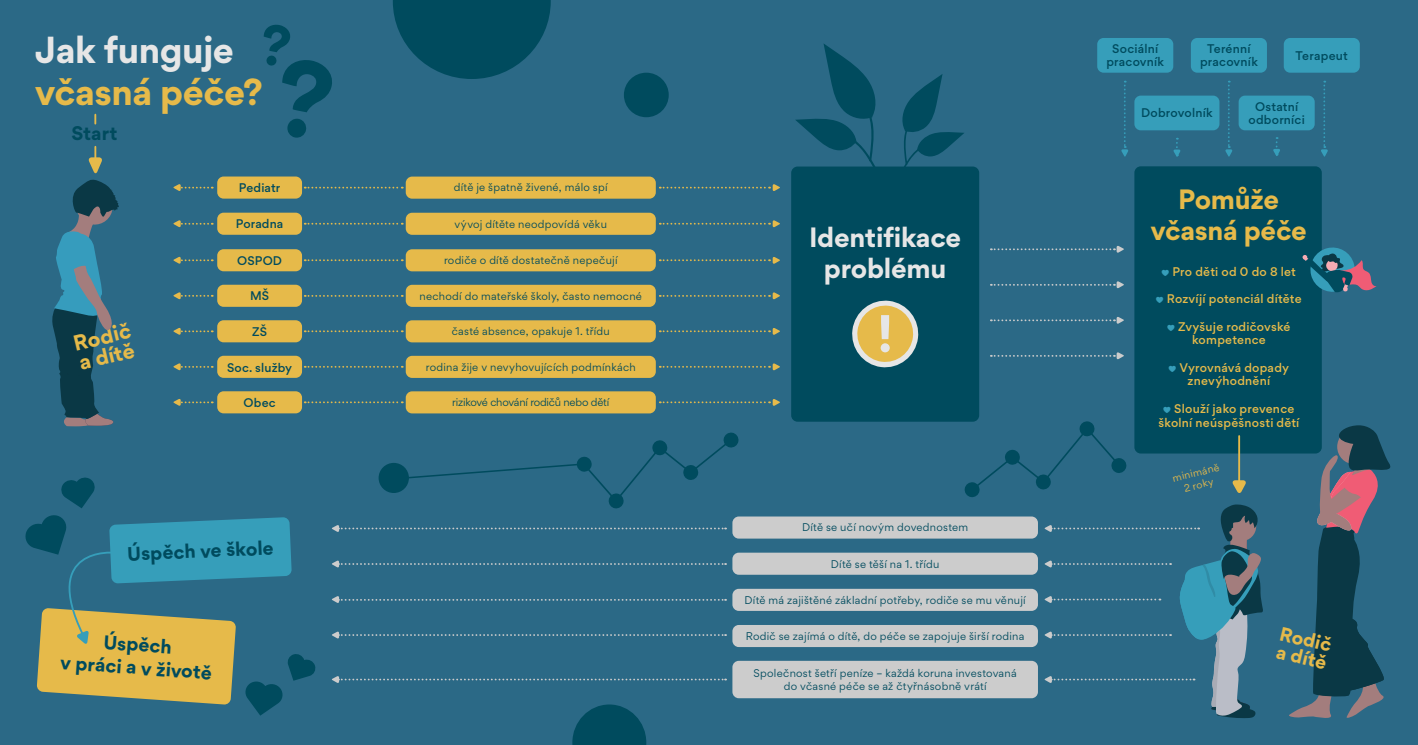
<style>
.page{position:relative;width:1418px;height:745px;background:#fff}
.page>*{position:absolute;margin:0;border:0;box-sizing:border-box;transform-origin:0 0}
.t1{font:700 33.62px/42px "Gordita";letter-spacing:-.015em;color:#e6ba4a}
.t2{font:700 24.88px/31.1px "Gordita";letter-spacing:-.01em;color:#e6e6e6;text-align:center}
.t3{font:700 24.88px/31.1px "Gordita";letter-spacing:-.01em;color:#e6ba4a;text-align:center}
.t4{font:700 19.5px/20.1px "Gordita";color:#e6ba4a}
.t5{font:700 17.62px/23.1px "Gordita";color:#004b5e;text-align:center}
.t6{font:700 17.62px/18.1px "Gordita";color:#e6ba4a}
.t7{font:500 11.25px/13.8px "Gordita";letter-spacing:.02em;color:#e6ba4a;text-align:center}
.t8{font:500 11.25px/13.4px "Gordita";letter-spacing:.02em;color:#004b5e;text-align:center}
.t9{font:10px/12.4px "Gordita";letter-spacing:.025em;color:#004b5e;text-align:center}
.t10{font:10px "Gordita";letter-spacing:-.02em;color:#004b5e}
.t11{font:9.38px/12.4px "Gordita";color:#e6ba4a;text-align:center}
.s1{color:#e6e6e6}
.s2{font-size:8.75px;color:#369eba}
</style>
<div class="page">
<div style="left:0;top:0;width:1417px;height:744px;background:#2b6986"></div>
<div style="left:1097px;top:38px;width:76px;height:35px;background:#369eba;border-radius:6px"></div>
<div style="left:1238px;top:95px;width:76px;height:35px;background:#369eba;border-radius:6px"></div>
<div style="left:1190px;top:38px;width:76px;height:35px;background:#369eba;border-radius:6px"></div>
<div style="left:1283px;top:38px;width:76px;height:35px;background:#369eba;border-radius:6px"></div>
<div style="left:1134px;top:95px;width:85px;height:35px;background:#369eba;border-radius:6px"></div>
<div style="left:217px;top:391px;width:85px;height:22px;background:#e6ba4a;border-radius:6px"></div>
<div style="left:217px;top:320px;width:85px;height:22px;background:#e6ba4a;border-radius:6px"></div>
<div style="left:217px;top:212px;width:85px;height:22px;background:#e6ba4a;border-radius:6px"></div>
<div style="left:217px;top:355px;width:85px;height:22px;background:#e6ba4a;border-radius:6px"></div>
<div style="left:217px;top:249px;width:85px;height:22px;background:#e6ba4a;border-radius:6px"></div>
<div style="left:217px;top:284px;width:85px;height:22px;background:#e6ba4a;border-radius:6px"></div>
<div style="left:217px;top:176px;width:85px;height:22px;background:#e6ba4a;border-radius:6px"></div>
<div style="left:1134px;top:166px;width:187px;height:287px;background:#004b5e;border-radius:6px"></div>
<div style="left:791px;top:166px;width:188px;height:255px;background:#004b5e;border-radius:6px"></div>
<svg style="left:852px;top:300px;width:67px;height:68px"></svg>
<svg style="left:264px;top:24px;width:68px;height:114px"></svg>
<svg style="left:1286px;top:425px;width:105px;height:293px"></svg>
<svg style="left:305px;top:186px;width:98px;height:2px"></svg>
<svg style="left:305px;top:223px;width:98px;height:1px"></svg>
<svg style="left:305px;top:259px;width:98px;height:2px"></svg>
<svg style="left:305px;top:295px;width:98px;height:1px"></svg>
<svg style="left:305px;top:330px;width:98px;height:2px"></svg>
<svg style="left:305px;top:365px;width:98px;height:2px"></svg>
<svg style="left:305px;top:401px;width:98px;height:2px"></svg>
<hr style="left:1238px;top:435px;width:2px;height:50px;background:#e6ba4a">
<svg style="left:94px;top:114px;width:2px;height:9px"></svg>
<svg style="left:173px;top:184px;width:40px;height:7px"></svg>
<svg style="left:659px;top:184px;width:121px;height:7px"></svg>
<svg style="left:1173px;top:138px;width:7px;height:19px"></svg>
<svg style="left:1273px;top:137px;width:7px;height:19px"></svg>
<svg style="left:1121px;top:81px;width:7px;height:76px"></svg>
<svg style="left:1225px;top:81px;width:7px;height:76px"></svg>
<svg style="left:1321px;top:81px;width:7px;height:76px"></svg>
<svg style="left:1232px;top:480px;width:14px;height:13px"></svg>
<svg style="left:52px;top:147px;width:67px;height:279px"></svg>
<svg style="left:173px;top:220px;width:40px;height:7px"></svg>
<svg style="left:659px;top:220px;width:121px;height:7px"></svg>
<svg style="left:173px;top:256px;width:40px;height:8px"></svg>
<svg style="left:659px;top:257px;width:121px;height:7px"></svg>
<svg style="left:990px;top:245px;width:133px;height:8px"></svg>
<svg style="left:173px;top:292px;width:40px;height:7px"></svg>
<svg style="left:659px;top:292px;width:121px;height:7px"></svg>
<svg style="left:990px;top:281px;width:133px;height:7px"></svg>
<svg style="left:173px;top:327px;width:40px;height:8px"></svg>
<svg style="left:659px;top:328px;width:121px;height:7px"></svg>
<svg style="left:990px;top:317px;width:133px;height:7px"></svg>
<svg style="left:173px;top:363px;width:40px;height:7px"></svg>
<svg style="left:659px;top:363px;width:121px;height:7px"></svg>
<svg style="left:990px;top:352px;width:133px;height:7px"></svg>
<svg style="left:332px;top:525px;width:394px;height:7px"></svg>
<svg style="left:332px;top:560px;width:394px;height:7px"></svg>
<svg style="left:332px;top:596px;width:394px;height:7px"></svg>
<svg style="left:332px;top:631px;width:394px;height:7px"></svg>
<svg style="left:1044px;top:504px;width:218px;height:214px"></svg>
<svg style="left:332px;top:676px;width:394px;height:7px"></svg>
<svg style="left:173px;top:399px;width:40px;height:7px"></svg>
<svg style="left:659px;top:399px;width:121px;height:7px"></svg>
<div style="left:732px;top:516px;width:305px;height:22px;background:#ccc;border-radius:6px"></div>
<div style="left:732px;top:588px;width:305px;height:22px;background:#ccc;border-radius:6px"></div>
<div style="left:732px;top:552px;width:305px;height:22px;background:#ccc;border-radius:6px"></div>
<div style="left:732px;top:624px;width:305px;height:22px;background:#ccc;border-radius:6px"></div>
<div style="left:732px;top:660px;width:305px;height:37px;background:#ccc;border-radius:6px"></div>
<svg style="left:25px;top:477px;width:291px;height:238px"></svg>
<svg style="left:1302px;top:245px;width:74px;height:49px"></svg>
<svg style="left:795px;top:44px;width:83px;height:123px"></svg>
<svg style="left:900px;top:74px;width:64px;height:93px"></svg>
<svg style="left:964px;top:420px;width:162px;height:77px"></svg>
<svg style="left:393px;top:0;width:157px;height:79px"></svg>
<div style="left:624px;top:73px;width:44px;height:44px;background:#004b5e;border-radius:50%"></div>
<svg style="left:572px;top:704px;width:74px;height:40px"></svg>
<div style="left:378px;top:462px;width:31px;height:30px;background:#004b5e;border-radius:50%"></div>
<div style="left:406px;top:176px;width:250px;height:22px;background:#e6ba4a;border-radius:6px"></div>
<div style="left:406px;top:212px;width:250px;height:23px;background:#e6ba4a;border-radius:6px"></div>
<div style="left:406px;top:249px;width:250px;height:22px;background:#e6ba4a;border-radius:6px"></div>
<div style="left:406px;top:284px;width:250px;height:23px;background:#e6ba4a;border-radius:6px"></div>
<div style="left:406px;top:320px;width:250px;height:22px;background:#e6ba4a;border-radius:6px"></div>
<div style="left:406px;top:355px;width:250px;height:22px;background:#e6ba4a;border-radius:6px"></div>
<div style="left:406px;top:391px;width:250px;height:22px;background:#e6ba4a;border-radius:6px"></div>
<svg style="left:391px;top:432px;width:348px;height:76px"></svg>
<p class="t1" style="left:35px;top:28px;width:229px"><span class="s1">Jak funguje </span>včasná péče?</p>
<p class="t8" style="left:1106px;top:42px;width:59px">Sociální pracovník</p>
<p class="t8" style="left:1199px;top:42px;width:59px">Terénní pracovník</p>
<p class="t8" style="left:1295px;top:49px;width:54px">Terapeut</p>
<p class="t8" style="left:1141px;top:106px;width:73px">Dobrovolník</p>
<p class="t8" style="left:1248px;top:99px;width:58px">Ostatní odborníci</p>
<p class="t5" style="left:71px;top:121px;width:48px">Start</p>
<p class="t4" style="left:71px;top:333px;width:60px;rotate:-14deg">Rodič a dítě</p>
<p class="t8" style="left:239px;top:181px;width:43px">Pediatr</p>
<p class="t8" style="left:236px;top:217px;width:49px">Poradna</p>
<p class="t8" style="left:237px;top:253px;width:46px">OSPOD</p>
<p class="t8" style="left:250px;top:289px;width:21px">MŠ</p>
<p class="t8" style="left:252px;top:324px;width:16px">ZŠ</p>
<p class="t8" style="left:227px;top:360px;width:66px">Soc. služby</p>
<p class="t8" style="left:244px;top:395px;width:33px">Obec</p>
<p class="t5" style="left:127px;top:542px;width:148px;rotate:-3deg">Úspěch ve škole</p>
<p class="t5" style="left:63px;top:626px;width:153px;rotate:4deg">Úspěch<br>v práci a v životě</p>
<p class="t9" style="left:454px;top:181px;width:155px">dítě je špatně živené, málo spí</p>
<p class="t9" style="left:454px;top:217px;width:154px">vývoj dítěte neodpovídá věku</p>
<p class="t9" style="left:444px;top:254px;width:175px">rodiče o dítě dostatečně nepečují</p>
<p class="t9" style="left:419px;top:289px;width:224px">nechodí do mateřské školy, často nemocné</p>
<p class="t9" style="left:452px;top:325px;width:159px">časté absence, opakuje 1. třídu</p>
<p class="t9" style="left:426px;top:360px;width:211px">rodina žije v nevyhovujících podmínkách</p>
<p class="t10" style="left:452px;top:395px;width:158px">rizikové chování rodičů nebo dětí</p>
<p class="t2" style="left:809px;top:221px;width:154px">Identifikace problému</p>
<p class="t9" style="left:802px;top:520px;width:167px">Dítě se učí novým dovednostem</p>
<p class="t9" style="left:831px;top:557px;width:110px">Dítě se těší na 1. třídu</p>
<p class="t9" style="left:744px;top:593px;width:283px">Dítě má zajištěné základní potřeby, rodiče se mu věnují</p>
<p class="t9" style="left:746px;top:629px;width:280px">Rodič se zajímá o dítě, do péče se zapojuje širší rodina</p>
<p class="t9" style="left:753px;top:666px;width:265px">Společnost šetří peníze – každá koruna investovaná do včasné péče se až čtyřnásobně vrátí</p>
<p class="t3" style="left:1150px;top:182px;width:158px">Pomůže včasná péče</p>
<p class="t7" style="left:1161px;top:264px;width:136px"><span class="s2">♥</span> Pro děti od 0 do 8 let</p>
<p class="t7" style="left:1156px;top:292px;width:147px"><span class="s2">♥</span> Rozvíjí potenciál dítěte</p>
<p class="t7" style="left:1167px;top:319px;width:125px"><span class="s2">♥</span> Zvyšuje rodičovské kompetence</p>
<p class="t7" style="left:1168px;top:360px;width:122px"><span class="s2">♥</span> Vyrovnává dopady znevýhodnění</p>
<p class="t7" style="left:1158px;top:401px;width:142px"><span class="s2">♥</span> Slouží jako prevence školní neúspěšnosti dětí</p>
<p class="t11" style="left:1171px;top:472px;width:49px;rotate:-14deg">minimáně<br>2 roky</p>
<p class="t6" style="left:1282px;top:623px;width:54px;rotate:13deg">Rodič a dítě</p>
</div>
